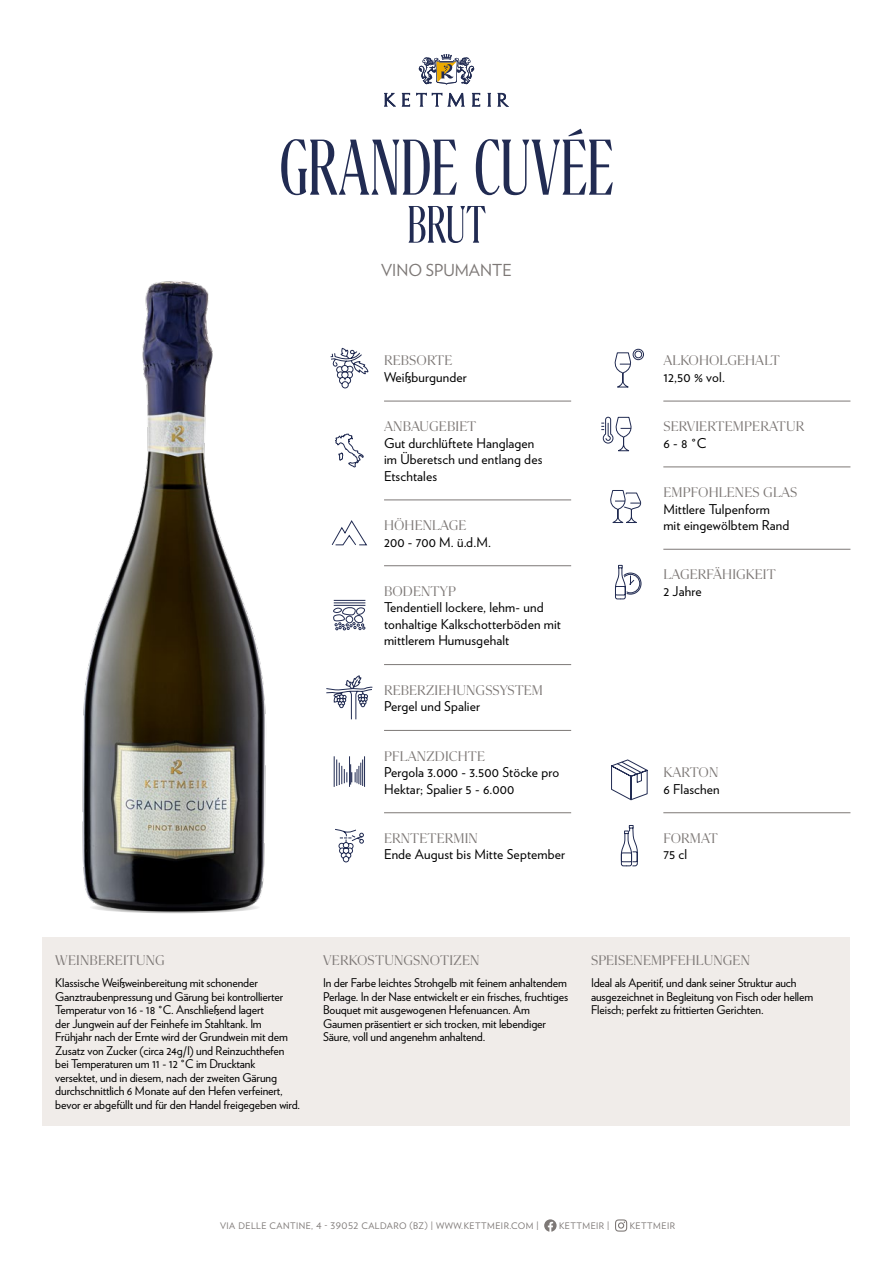
<style>
.page{position:relative;width:893px;height:1263px;background:#fff}
.page>*{position:absolute;margin:0;border:0;box-sizing:border-box;transform-origin:0 0}
.t1{font:81px "Flecha Bronzea M";letter-spacing:-.01em;color:#212b52}
.t2{font:54px "Flecha Bronzea M";color:#212b52}
.t3{font:16.5px "Verlag";color:#7d7876}
.t4{font:14.25px "Flecha M";letter-spacing:.01em;color:#7d7876}
.t5{font:13.5px/16.5px "Verlag";letter-spacing:.01em;color:#000}
.t6{font:12px/13.5px "Verlag";letter-spacing:-.01em;color:#000}
.t7{font:9px "Verlag";letter-spacing:.05em;color:#7d7876}
</style>
<div class="page">
<svg style="left:615px;top:1219px;width:12px;height:12px"></svg>
<svg style="left:544px;top:1219px;width:13px;height:13px"></svg>
<svg style="left:419px;top:54px;width:55px;height:30px"></svg>
<svg style="left:497px;top:93px;width:12px;height:14px"></svg>
<svg style="left:488px;top:93px;width:3px;height:14px"></svg>
<svg style="left:384px;top:93px;width:12px;height:14px"></svg>
<svg style="left:416px;top:93px;width:49px;height:14px"></svg>
<svg style="left:402px;top:93px;width:8px;height:14px"></svg>
<svg style="left:472px;top:93px;width:8px;height:14px"></svg>
<hr style="left:384px;top:401px;width:187px;height:1px;background:#7d7876">
<hr style="left:384px;top:500px;width:187px;height:1px;background:#7d7876">
<hr style="left:384px;top:565px;width:187px;height:1px;background:#7d7876">
<hr style="left:384px;top:664px;width:187px;height:1px;background:#7d7876">
<hr style="left:384px;top:730px;width:187px;height:1px;background:#7d7876">
<hr style="left:384px;top:812px;width:187px;height:1px;background:#7d7876">
<svg style="left:330px;top:348px;width:38px;height:40px"></svg>
<svg style="left:335px;top:434px;width:29px;height:34px"></svg>
<svg style="left:331px;top:520px;width:36px;height:26px"></svg>
<svg style="left:333px;top:600px;width:33px;height:30px"></svg>
<svg style="left:326px;top:676px;width:47px;height:44px"></svg>
<hr style="left:349px;top:756px;width:1px;height:31px;background:#212b52">
<hr style="left:364px;top:756px;width:1px;height:31px;background:#212b52">
<hr style="left:334px;top:756px;width:1px;height:31px;background:#212b52">
<svg style="left:336px;top:759px;width:27px;height:27px"></svg>
<svg style="left:335px;top:829px;width:29px;height:33px"></svg>
<hr style="left:663px;top:401px;width:187px;height:1px;background:#7d7876">
<hr style="left:663px;top:467px;width:187px;height:1px;background:#7d7876">
<hr style="left:663px;top:549px;width:187px;height:1px;background:#7d7876">
<svg style="left:614px;top:349px;width:30px;height:39px"></svg>
<svg style="left:601px;top:417px;width:31px;height:34px"></svg>
<svg style="left:610px;top:490px;width:32px;height:33px"></svg>
<svg style="left:615px;top:565px;width:26px;height:34px"></svg>
<hr style="left:663px;top:812px;width:187px;height:1px;background:#7d7876">
<svg style="left:611px;top:759px;width:37px;height:41px"></svg>
<svg style="left:621px;top:825px;width:17px;height:41px"></svg>
<div style="left:43px;top:937px;width:807px;height:189px;background:#f0ece9"></div>
<img style="left:82px;top:281px;width:184px;height:633px">
<h1 class="t1" style="left:279px;top:127px;width:337px">GRANDE CUVÉE</h1>
<h2 class="t2" style="left:407px;top:198px;width:81px">BRUT</h2>
<h3 class="t3" style="left:381px;top:258px;width:132px">VINO SPUMANTE</h3>
<p class="t4" style="left:384px;top:353px;width:70px">REBSORTE</p>
<p class="t5" style="left:384px;top:368px;width:84px">Weißburgunder</p>
<p class="t4" style="left:384px;top:419px;width:94px">ANBAUGEBIET</p>
<p class="t5" style="left:384px;top:434px;width:160px">Gut durchlüftete Hanglagen im Überetsch und entlang des<br>Etschtales</p>
<p class="t4" style="left:384px;top:518px;width:84px">HÖHENLAGE</p>
<p class="t5" style="left:384px;top:533px;width:109px">200 - 700 M. ü.d.M.</p>
<p class="t4" style="left:384px;top:583px;width:73px">BODENTYP</p>
<p class="t5" style="left:384px;top:599px;width:178px">Tendentiell lockere, lehm- und tonhaltige Kalkschotterböden mit mittlerem Humusgehalt</p>
<p class="t4" style="left:384px;top:682px;width:161px">REBERZIEHUNGSSYSTEM</p>
<p class="t5" style="left:384px;top:697px;width:98px">Pergel und Spalier</p>
<p class="t4" style="left:384px;top:748px;width:102px">PFLANZDICHTE</p>
<p class="t5" style="left:384px;top:763px;width:177px">Pergola 3.000 - 3.500 Stöcke pro<br>Hektar; Spalier 5 - 6.000</p>
<p class="t4" style="left:384px;top:830px;width:95px">ERNTETERMIN</p>
<p class="t5" style="left:384px;top:846px;width:183px">Ende August bis Mitte September</p>
<p class="t4" style="left:663px;top:353px;width:118px">ALKOHOLGEHALT</p>
<p class="t5" style="left:663px;top:368px;width:63px">12,50 % vol.</p>
<p class="t4" style="left:663px;top:419px;width:142px">SERVIERTEMPERATUR</p>
<p class="t5" style="left:663px;top:434px;width:45px">6 - 8 °C</p>
<p class="t4" style="left:663px;top:485px;width:135px">EMPFOHLENES GLAS</p>
<p class="t5" style="left:663px;top:500px;width:128px">Mittlere Tulpenform mit eingewölbtem Rand</p>
<p class="t4" style="left:663px;top:567px;width:114px">LAGERFÄHIGKEIT</p>
<p class="t5" style="left:663px;top:582px;width:40px">2 Jahre</p>
<p class="t4" style="left:663px;top:765px;width:56px">KARTON</p>
<p class="t5" style="left:663px;top:780px;width:58px">6 Flaschen</p>
<p class="t4" style="left:663px;top:830px;width:56px">FORMAT</p>
<p class="t5" style="left:663px;top:846px;width:25px">75 cl</p>
<p class="t4" style="left:55px;top:953px;width:111px">WEINBEREITUNG</p>
<p class="t6" style="left:55px;top:976px;width:246px">Klassische Weißweinbereitung mit schonender Ganztraubenpressung und Gärung bei kontrollierter Temperatur von 16 - 18 °C. Anschließend lagert<br>der Jungwein auf der Feinhefe im Stahltank. Im Frühjahr nach der Ernte wird der Grundwein mit dem Zusatz von Zucker (circa 24g/l) und Reinzuchthefen bei Temperaturen um 11 - 12 °C im Drucktank versektet, und in diesem, nach der zweiten Gärung durchschnittlich 6 Monate auf den Hefen verfeinert, bevor er abgefüllt und für den Handel freigegeben wird.</p>
<p class="t4" style="left:323px;top:953px;width:158px">VERKOSTUNGSNOTIZEN</p>
<p class="t6" style="left:323px;top:976px;width:247px">In der Farbe leichtes Strohgelb mit feinem anhaltendem Perlage. In der Nase entwickelt er ein frisches, fruchtiges Bouquet mit ausgewogenen Hefenuancen. Am Gaumen präsentiert er sich trocken, mit lebendiger Säure, voll und angenehm anhaltend.</p>
<p class="t4" style="left:591px;top:953px;width:160px">SPEISENEMPFEHLUNGEN</p>
<p class="t6" style="left:591px;top:976px;width:224px">Ideal als Aperitif, und dank seiner Struktur auch ausgezeichnet in Begleitung von Fisch oder hellem<br>Fleisch; perfekt zu frittierten Gerichten.</p>
<p class="t7" style="left:220px;top:1219px;width:320px">VIA DELLE CANTINE, 4 - 39052 CALDARO (BZ) | WWW.KETTMEIR.COM |</p>
<p class="t7" style="left:559px;top:1219px;width:52px">KETTMEIR |</p>
<p class="t7" style="left:630px;top:1219px;width:47px">KETTMEIR</p>
</div>
